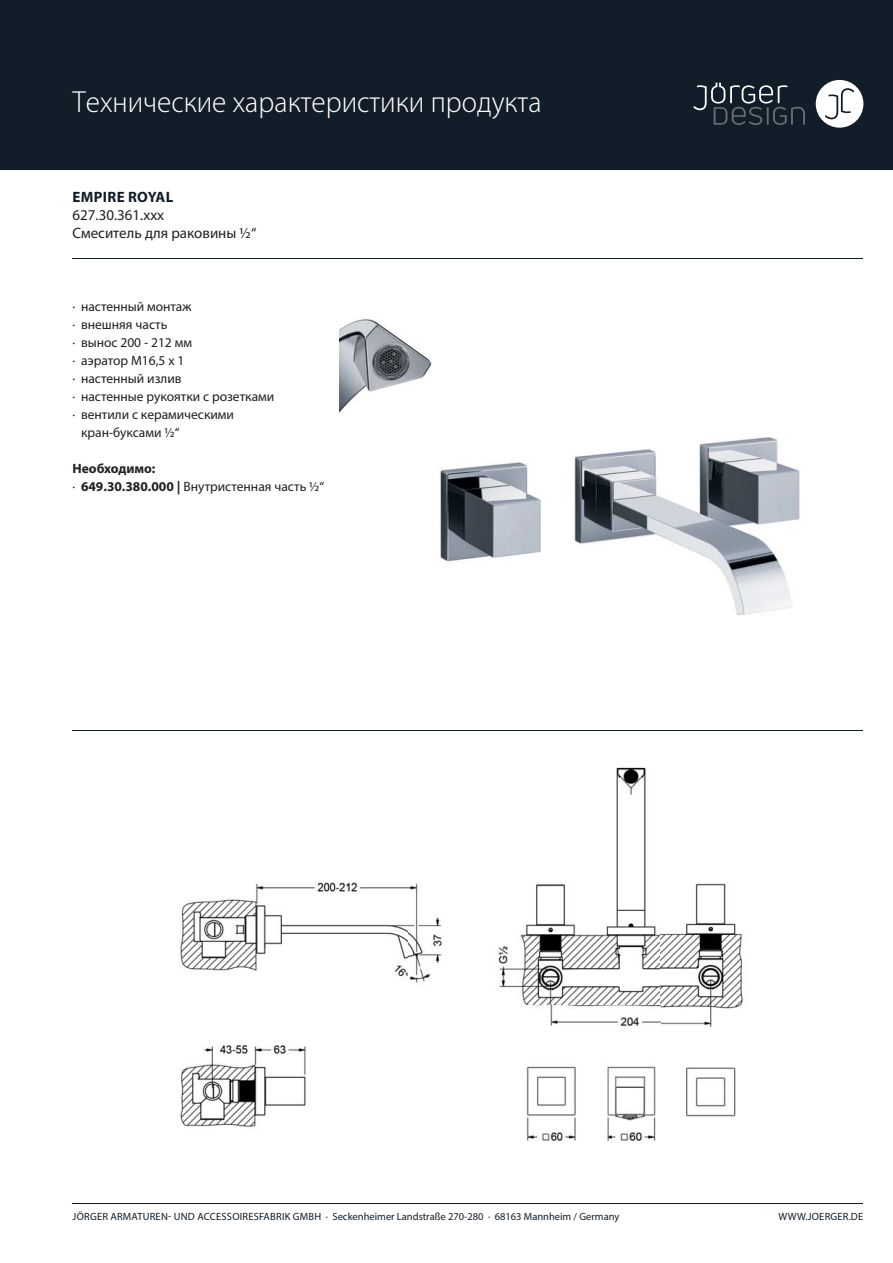
<style>
.page{position:relative;width:893px;height:1263px;background:#fff}
.page>*{position:absolute;margin:0;border:0;box-sizing:border-box;transform-origin:0 0}
.t1{font:100 30px "Myriad Set Pro";color:#fff}
.t2{font:15px "Myriad Pro";color:#231f20}
.t3{font:700 15px "Myriad Pro";letter-spacing:.02em;color:#111e29}
.t4{font:13.5px "Myriad Pro";color:#231f20}
.t5{font:700 13.5px/18px "Myriad Pro";color:#231f20}
.t6{font:10.5px "Myriad Pro";letter-spacing:.005em;color:#111e29}
.s1{font-weight:400}
</style>
<div class="page">
<div style="left:0;top:0;width:893px;height:169px;background:#111e29"></div>
<div style="left:816px;top:80px;width:47px;height:48px;background:#fff;border-radius:50%"></div>
<svg style="left:825px;top:88px;width:29px;height:31px"></svg>
<svg style="left:693px;top:83px;width:112px;height:42px"></svg>
<hr style="left:72px;top:1203px;width:791px;height:1px;background:#111e29">
<img style="left:340px;top:319px;width:460px;height:296px">
<hr style="left:72px;top:258px;width:791px;height:1px;background:#111e29">
<hr style="left:72px;top:730px;width:791px;height:1px;background:#111e29">
<img style="left:180px;top:767px;width:563px;height:374px">
<h1 class="t1" style="left:72px;top:87px;width:471px">Технические характеристики продукта</h1>
<p class="t3" style="left:73px;top:191px;width:102px">EMPIRE ROYAL</p>
<p class="t2" style="left:72px;top:210px;width:93px">627.30.361.xxx</p>
<p class="t2" style="left:72px;top:227px;width:185px">Смеситель для раковины ½“</p>
<p class="t4" style="left:72px;top:302px;width:120px">· настенный монтаж</p>
<p class="t4" style="left:72px;top:320px;width:96px">· внешняя часть</p>
<p class="t4" style="left:72px;top:338px;width:121px">· вынос 200 - 212 мм</p>
<p class="t4" style="left:72px;top:356px;width:113px">· аэратор M16,5 x 1</p>
<p class="t4" style="left:72px;top:374px;width:111px">· настенный излив</p>
<p class="t4" style="left:72px;top:392px;width:203px">· настенные рукоятки с розетками</p>
<p class="t4" style="left:72px;top:410px;width:163px">· вентили с керамическими</p>
<p class="t4" style="left:81px;top:428px;width:100px">кран-буксами ½“</p>
<p class="t5" style="left:72px;top:461px;width:253px">Необходимо:<br><span class="s1">·</span> 649.30.380.000 | <span class="s1">Внутристенная часть ½“</span></p>
<p class="t6" style="left:73px;top:1213px;width:548px">JÖRGER ARMATUREN- UND ACCESSOIRESFABRIK GMBH · Seckenheimer Landstraße 270-280 · 68163 Mannheim / Germany</p>
<p class="t6" style="left:778px;top:1213px;width:86px">WWW.JOERGER.DE</p>
</div>
